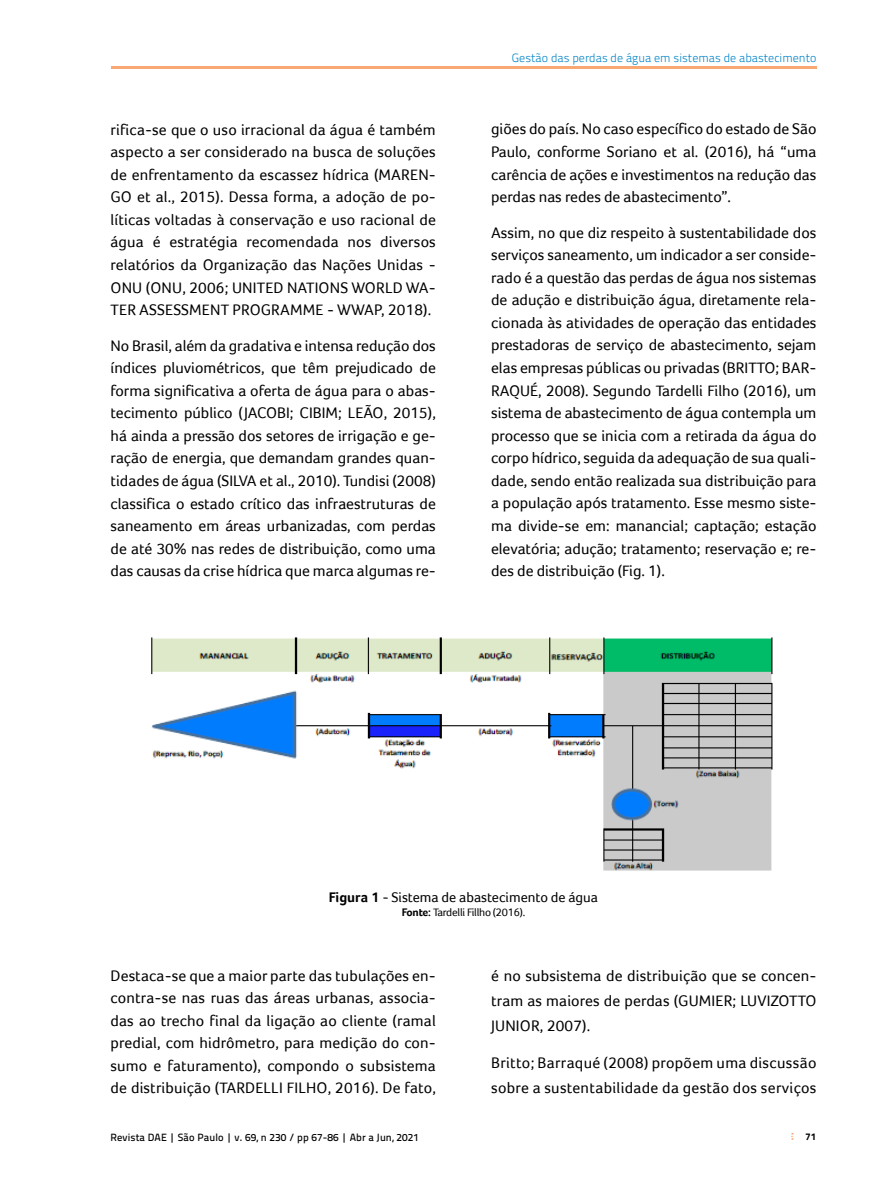
<style>
.page{position:relative;width:893px;height:1191px;background:#fff}
.page>*{position:absolute;margin:0;border:0;box-sizing:border-box;transform-origin:0 0}
.t1{font:15.75px/22.5px "Foco";letter-spacing:.01em;color:#000;text-align:justify}
.t2{font:14.25px "Foco";color:#000}
.t3{font:300 12px "Titillium Text 22 L";color:#0083c6}
.t4{font:11.25px "Foco";letter-spacing:-.02em;color:#000}
.t5{font:500 10.5px "Titillium Text 22 L";letter-spacing:.01em;color:#000}
.t6{font:800 9.75px "Titillium Text 22 L";color:#000}
.s1{font-weight:700}
</style>
<div class="page">
<svg style="left:791px;top:1133px;width:2px;height:6px"></svg>
<img style="left:151px;top:637px;width:622px;height:234px">
<hr style="left:111px;top:66px;width:705px;height:3px;background:#f9a773">
<p class="t1" style="left:111px;top:118px;width:327px">rifica-se que o uso irracional da água é também aspecto a ser considerado na busca de soluções de enfrentamento da escassez hídrica (MAREN-GO et al., 2015). Dessa forma, a adoção de po&shy;líticas voltadas à conservação e uso racional de água é estratégia recomendada nos diversos relatórios da Organização das Nações Unidas - ONU (ONU, 2006; UNITED NATIONS WORLD WA-TER ASSESSMENT PROGRAMME - WWAP, 2018).</p>
<p class="t1" style="left:111px;top:334px;width:327px">No Brasil, além da gradativa e intensa redução dos índices pluviométricos, que têm prejudicado de forma significativa a oferta de água para o abas&shy;tecimento público (JACOBI; CIBIM; LEÃO, 2015), há ainda a pressão dos setores de irrigação e ge&shy;ração de energia, que demandam grandes quan&shy;tidades de água (SILVA et al., 2010). Tundisi (2008) classifica o estado crítico das infraestruturas de saneamento em áreas urbanizadas, com perdas de até 30% nas redes de distribuição, como uma das causas da crise hídrica que marca algumas re-</p>
<p class="t3" style="left:512px;top:49px;width:306px">Gestão das perdas de água em sistemas de abastecimento</p>
<p class="t1" style="left:491px;top:118px;width:327px">giões do país. No caso específico do estado de São Paulo, conforme Soriano et al. (2016), há “uma carência de ações e investimentos na redução das perdas nas redes de abastecimento”.</p>
<p class="t1" style="left:491px;top:221px;width:327px">Assim, no que diz respeito à sustentabilidade dos serviços saneamento, um indicador a ser conside&shy;rado é a questão das perdas de água nos sistemas de adução e distribuição água, diretamente rela&shy;cionada às atividades de operação das entidades prestadoras de serviço de abastecimento, sejam elas empresas públicas ou privadas (BRITTO; BAR-RAQUÉ, 2008). Segundo Tardelli Filho (2016), um sistema de abastecimento de água contempla um processo que se inicia com a retirada da água do corpo hídrico, seguida da adequação de sua quali&shy;dade, sendo então realizada sua distribuição para a população após tratamento. Esse mesmo siste&shy;ma divide-se em: manancial; captação; estação elevatória; adução; tratamento; reservação e; re&shy;des de distribuição (Fig. 1).</p>
<p class="t2" style="left:329px;top:889px;width:271px"><span class="s1">Figura 1</span> - Sistema de abastecimento de água</p>
<p class="t4" style="left:402px;top:905px;width:125px"><span class="s1">Fonte:</span> Tardelli Fillho (2016).</p>
<p class="t1" style="left:111px;top:964px;width:327px">Destaca-se que a maior parte das tubulações en&shy;contra-se nas ruas das áreas urbanas, associa&shy;das ao trecho final da ligação ao cliente (ramal predial, com hidrômetro, para medição do con&shy;sumo e faturamento), compondo o subsistema de distribuição (TARDELLI FILHO, 2016). De fato,</p>
<p class="t1" style="left:491px;top:962px;width:327px;line-height:24.9px">é no subsistema de distribuição que se concen&shy;tram as maiores de perdas (GUMIER; LUVIZOTTO JUNIOR, 2007).</p>
<p class="t1" style="left:491px;top:1050px;width:327px;line-height:24.9px">Britto; Barraqué (2008) propõem uma discussão sobre a sustentabilidade da gestão dos serviços</p>
<p class="t5" style="left:111px;top:1129px;width:310px">Revista DAE | São Paulo | v. 69, n 230 / pp 67-86 | Abr a Jun, 2021</p>
<p class="t6" style="left:805px;top:1129px;width:13px">71</p>
</div>
